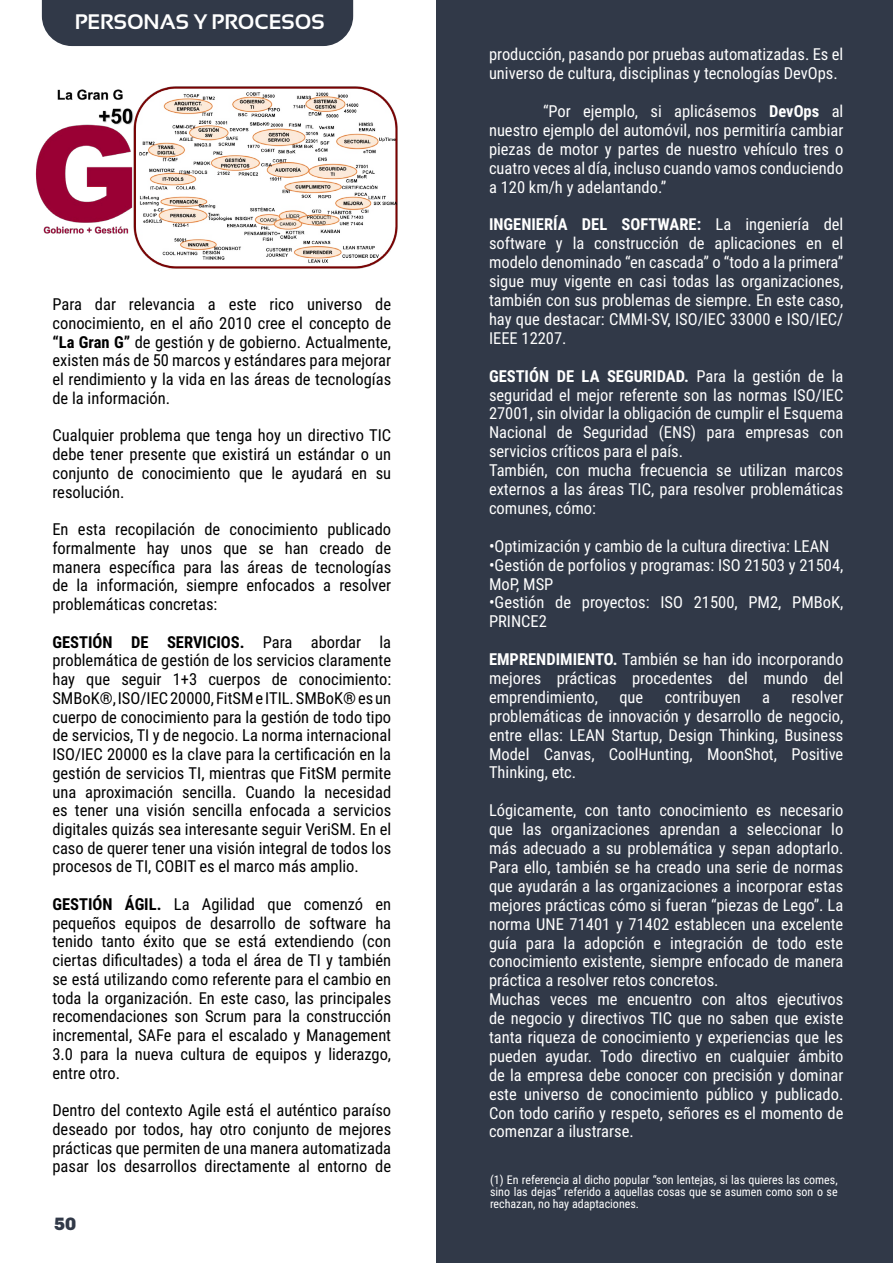
<style>
.page{position:relative;width:893px;height:1263px;background:#fff}
.page>*{position:absolute;margin:0;border:0;box-sizing:border-box;transform-origin:0 0}
.t1{font:700 21px "Sansation";color:#fff}
.t2{font:900 18px "Chivo";color:#313948}
.t3{font:16.5px/18.9px "Roboto Condensed";color:#fff}
.t4{font:16.5px/18.8px "Roboto Condensed";color:#000;text-align:justify}
.t5{font:12px/12px "Roboto Condensed";color:#fff;text-align:justify}
.s1{font-weight:700}
</style>
<div class="page">
<div style="left:437px;top:0;width:456px;height:1263px;background:#313948"></div>
<div style="left:42px;top:0;width:311px;height:46px;background:#313948"></div>
<img style="left:35px;top:86px;width:363px;height:183px">
<p class="t1" style="left:75px;top:10px;width:251px">PERSONAS Y PROCESOS</p>
<p class="t4" style="left:52px;top:294px;width:340px">Para dar relevancia a este rico universo de conocimiento, en el año 2010 cree el concepto de <span class="s1">“La Gran G”</span> de gestión y de gobierno. Actualmente, existen más de 50 marcos y estándares para mejorar el rendimiento y la vida en las áreas de tecnologías de la información.</p>
<p class="t4" style="left:52px;top:425px;width:340px">Cualquier problema que tenga hoy un directivo TIC debe tener presente que existirá un estándar o un conjunto de conocimiento que le ayudará en su resolución.</p>
<p class="t4" style="left:52px;top:519px;width:340px">En esta recopilación de conocimiento publicado formalmente hay unos que se han creado de manera específica para las áreas de tecnologías de la información, siempre enfocados a resolver problemáticas concretas:</p>
<p class="t4" style="left:52px;top:632px;width:340px"><span class="s1">GESTIÓN DE SERVICIOS.</span> Para abordar la problemática de gestión de los servicios claramente hay que seguir 1+3 cuerpos de conocimiento:<br>SMBoK®, ISO/IEC 20000, FitSM e ITIL. SMBoK® es un cuerpo de conocimiento para la gestión de todo tipo de servicios, TI y de negocio. La norma internacional ISO/IEC 20000 es la clave para la certificación en la gestión de servicios TI, mientras que FitSM permite una aproximación sencilla. Cuando la necesidad es tener una visión sencilla enfocada a servicios digitales quizás sea interesante seguir VeriSM. En el caso de querer tener una visión integral de todos los procesos de TI, COBIT es el marco más amplio.</p>
<p class="t4" style="left:52px;top:894px;width:340px"><span class="s1">GESTIÓN ÁGIL.</span> La Agilidad que comenzó en pequeños equipos de desarrollo de software ha tenido tanto éxito que se está extendiendo (con ciertas dificultades) a toda el área de TI y también se está utilizando como referente para el cambio en toda la organización. En este caso, las principales recomendaciones son Scrum para la construcción incremental, SAFe para el escalado y Management 3.0 para la nueva cultura de equipos y liderazgo, entre otro.</p>
<p class="t4" style="left:52px;top:1100px;width:340px">Dentro del contexto Agile está el auténtico paraíso deseado por todos, hay otro conjunto de mejores prácticas que permiten de una manera automatizada pasar los desarrollos directamente al entorno de</p>
<p class="t2" style="left:54px;top:1210px;width:24px">50</p>
<p class="t3" style="left:489px;top:44px;width:356px">producción, pasando por pruebas automatizadas. Es el universo de cultura, disciplinas y tecnologías DevOps.</p>
<p class="t3" style="left:489px;top:101px;width:356px;text-align:justify;text-indent:54px">“Por ejemplo, si aplicásemos <span class="s1">DevOps</span> al nuestro ejemplo del automóvil, nos permitiría cambiar piezas de motor y partes de nuestro vehículo tres o cuatro veces al día, incluso cuando vamos conduciendo a 120 km/h y adelantando.”</p>
<p class="t3" style="left:489px;top:215px;width:356px;text-align:justify"><span class="s1">INGENIERÍA DEL SOFTWARE:</span> La ingeniería del software y la construcción de aplicaciones en el modelo denominado “en cascada” o “todo a la primera” sigue muy vigente en casi todas las organizaciones, también con sus problemas de siempre. En este caso, hay que destacar: CMMI-SV, ISO/IEC 33000 e ISO/IEC/ IEEE 12207.</p>
<p class="t3" style="left:489px;top:366px;width:356px"><span class="s1">GESTIÓN DE LA SEGURIDAD.</span> Para la gestión de la seguridad el mejor referente son las normas ISO/IEC 27001, sin olvidar la obligación de cumplir el Esquema Nacional de Seguridad (ENS) para empresas con servicios críticos para el país.<br>También, con mucha frecuencia se utilizan marcos externos a las áreas TIC, para resolver problemáticas comunes, cómo:</p>
<p class="t3" style="left:489px;top:536px;width:342px">•Optimización y cambio de la cultura directiva: LEAN</p>
<p class="t3" style="left:489px;top:555px;width:356px">•Gestión de porfolios y programas: ISO 21503 y 21504,<br>MoP, MSP</p>
<p class="t3" style="left:489px;top:592px;width:356px">•Gestión de proyectos: ISO 21500, PM2, PMBoK,<br>PRINCE2</p>
<p class="t3" style="left:489px;top:649px;width:356px;text-align:justify"><span class="s1">EMPRENDIMIENTO.</span> También se han ido incorporando mejores prácticas procedentes del mundo del emprendimiento,</p>
<p class="t3" style="left:489px;top:687px;width:356px;text-align:justify;text-indent:302px">resolver problemáticas de innovación y desarrollo de negocio, entre ellas: LEAN Startup, Design Thinking, Business Model Canvas, CoolHunting, MoonShot, Positive Thinking, etc.</p>
<p class="t3" style="left:489px;top:800px;width:356px">Lógicamente, con tanto conocimiento es necesario que las organizaciones aprendan a seleccionar lo más adecuado a su problemática y sepan adoptarlo.<br>Para ello, también se ha creado una serie de normas que ayudarán a las organizaciones a incorporar estas mejores prácticas cómo si fueran “piezas de Lego”. La norma UNE 71401 y 71402 establecen una excelente guía para la adopción e integración de todo este conocimiento existente, siempre enfocado de manera práctica a resolver retos concretos.<br>Muchas veces me encuentro con altos ejecutivos de negocio y directivos TIC que no saben que existe tanta riqueza de conocimiento y experiencias que les pueden ayudar. Todo directivo en cualquier ámbito de la empresa debe conocer con precisión y dominar este universo de conocimiento público y publicado.<br>Con todo cariño y respeto, señores es el momento de comenzar a ilustrarse.</p>
<p class="t5" style="left:490px;top:1173px;width:349px">(1) En referencia al dicho popular “son lentejas, si las quieres las comes, sino las dejas” referido a aquellas cosas que se asumen como son o se rechazan, no hay adaptaciones.</p>
<p class="t3" style="left:619px;top:687px;width:25px">que</p>
<p class="t3" style="left:665px;top:687px;width:78px">contribuyen</p>
<p class="t3" style="left:762px;top:687px;width:9px">a</p>
</div>
